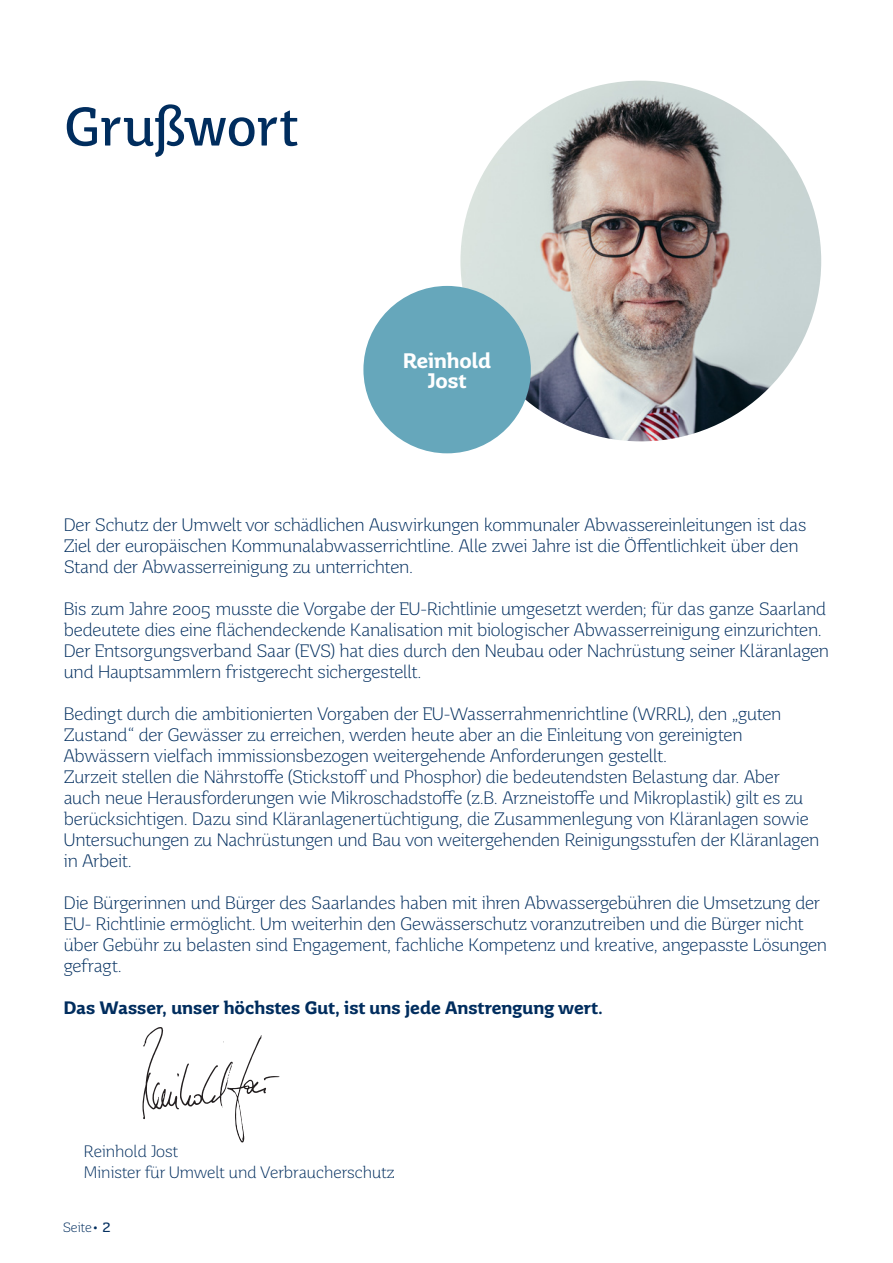
<style>
.page{position:relative;width:893px;height:1263px;background:#fff}
.page>*{position:absolute;margin:0;border:0;box-sizing:border-box;transform-origin:0 0}
.Saar_Headline_2{font:54px "Saar Pro Headline";letter-spacing:-.015em;color:#002d5e}
.Kreistext{font:700 21px "Saar Pro";color:#fff}
.Saar_Fließtext{font:300 18px/21px "Saar Pro";letter-spacing:-.01em;color:#002d5e}
.Saar_Fließtext_Übers{font:700 18px "Saar Pro";color:#002d5e}
.t1{font:300 16.5px "Saar Pro";color:#002d5e}
.t2{font:300 13.5px "Saar Pro";color:#002d5e}
.s1{font-weight:400}
</style>
<div class="page">
<img style="left:460px;top:81px;width:361px;height:360px;border-radius:180px">
<div style="left:363px;top:286px;width:168px;height:167px;background:#66a7bb;border-radius:50%"></div>
<svg style="left:142px;top:1027px;width:138px;height:116px"></svg>
<p class="Saar_Headline_2" style="left:64px;top:94px;width:237px">Grußwort</p>
<p class="Kreistext" style="left:403px;top:348px;width:90px">Reinhold</p>
<p class="Kreistext" style="left:428px;top:367px;width:40px">Jost</p>
<p class="Saar_Fließtext" style="left:64px;top:514px;width:744px">Der Schutz der Umwelt vor schädlichen Auswirkungen kommunaler Abwassereinleitungen ist das<br>Ziel der europäischen Kommunalabwasserrichtline. Alle zwei Jahre ist die Öffentlichkeit über den<br>Stand der Abwasserreinigung zu unterrichten.</p>
<p class="Saar_Fließtext" style="left:64px;top:598px;width:767px">Bis zum Jahre 2005 musste die Vorgabe der EU-Richtlinie umgesetzt werden; für das ganze Saarland bedeutete dies eine flächendeckende Kanalisation mit biologischer Abwasserreinigung einzurichten.<br>Der Entsorgungsverband Saar (EVS) hat dies durch den Neubau oder Nachrüstung seiner Kläranlagen und Hauptsammlern fristgerecht sichergestellt.</p>
<p class="Saar_Fließtext" style="left:64px;top:703px;width:719px">Bedingt durch die ambitionierten Vorgaben der EU-Wasserrahmenrichtline (WRRL), den „guten<br>Zustand“ der Gewässer zu erreichen, werden heute aber an die Einleitung von gereinigten<br>Abwässern vielfach immissionsbezogen weitergehende Anforderungen gestellt.</p>
<p class="Saar_Fließtext" style="left:64px;top:766px;width:757px">Zurzeit stellen die Nährstoffe (Stickstoff und Phosphor) die bedeutendsten Belastung dar. Aber auch neue Herausforderungen wie Mikroschadstoffe (z.B. Arzneistoffe und Mikroplastik) gilt es zu berücksichtigen. Dazu sind Kläranlagenertüchtigung, die Zusammenlegung von Kläranlagen sowie Untersuchungen zu Nachrüstungen und Bau von weitergehenden Reinigungsstufen der Kläranlagen in Arbeit.</p>
<p class="Saar_Fließtext" style="left:64px;top:892px;width:765px">Die Bürgerinnen und Bürger des Saarlandes haben mit ihren Abwassergebühren die Umsetzung der EU- Richtlinie ermöglicht. Um weiterhin den Gewässerschutz voranzutreiben und die Bürger nicht über Gebühr zu belasten sind Engagement, fachliche Kompetenz und kreative, angepasste Lösungen gefragt.</p>
<p class="Saar_Fließtext_Übers" style="left:64px;top:997px;width:541px">Das Wasser, unser höchstes Gut, ist uns jede Anstrengung wert.</p>
<p class="t1" style="left:84px;top:1142px;width:96px">Reinhold Jost</p>
<p class="t1" style="left:84px;top:1163px;width:312px">Minister für Umwelt und Verbraucherschutz</p>
<p class="t2" style="left:63px;top:1219px;width:49px">Seite<span class="s1">• 2</span></p>
</div>
